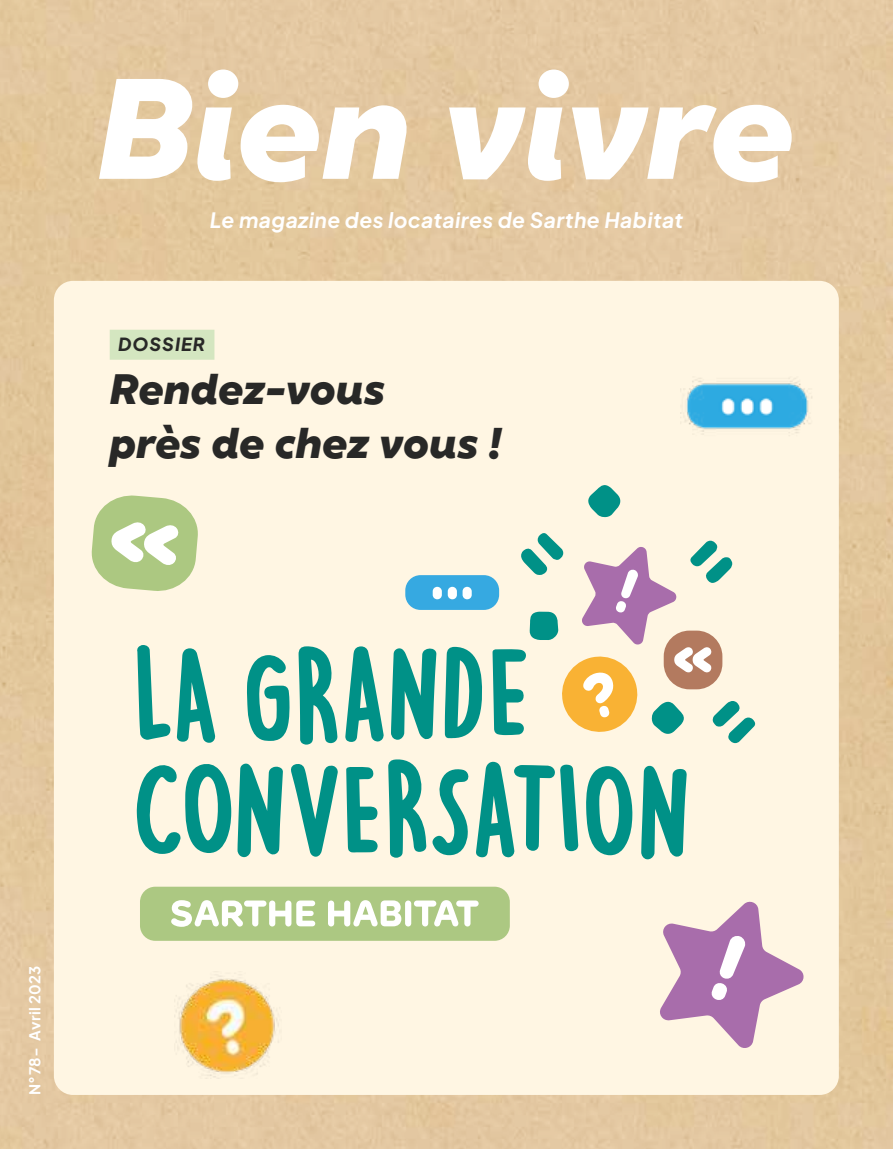
<style>
.page{position:relative;width:893px;height:1149px;background:#fff}
.page>*{position:absolute;margin:0;border:0;box-sizing:border-box;transform-origin:0 0}
.t1{font:italic 800 142.65px "XXII Geom";color:#fff}
.t2{font:italic 800 42.6px/53.6px "XXII Geom";color:#282827}
.t3{font:italic 700 21px "Plus Jakarta Sans";letter-spacing:.02em;color:#fff}
.t4{font:italic 800 18px "Plus Jakarta Sans";letter-spacing:.06em;color:#282827}
.t5{font:700 15px "Plus Jakarta Sans";letter-spacing:.02em;color:#fff}
</style>
<div class="page">
<div style="left:0;top:0;width:893px;height:1148px;background:#e3c89f"></div>
<div style="left:54px;top:281px;width:785px;height:813px;background:#fff6e3;border-radius:19px"></div>
<div style="left:110px;top:329px;width:104px;height:30px;background:#d4e6c0"></div>
<div style="left:405px;top:575px;width:94px;height:34px;background:#36a9e1;border-radius:15px"></div>
<svg style="left:433px;top:586px;width:39px;height:13px"></svg>
<div style="left:140px;top:886px;width:370px;height:54px;background:#acc882;border-radius:15px"></div>
<svg style="left:171px;top:900px;width:144px;height:26px"></svg>
<svg style="left:328px;top:900px;width:73px;height:26px"></svg>
<div style="left:405px;top:900px;width:6px;height:26px;background:#fff;border-radius:3px"></div>
<svg style="left:414px;top:900px;width:65px;height:26px"></svg>
<svg style="left:391px;top:648px;width:45px;height:91px"></svg>
<svg style="left:298px;top:646px;width:40px;height:98px"></svg>
<svg style="left:445px;top:646px;width:37px;height:92px"></svg>
<svg style="left:247px;top:655px;width:43px;height:85px"></svg>
<svg style="left:345px;top:646px;width:39px;height:95px"></svg>
<svg style="left:177px;top:648px;width:39px;height:95px"></svg>
<svg style="left:137px;top:645px;width:34px;height:94px"></svg>
<svg style="left:237px;top:763px;width:46px;height:93px"></svg>
<svg style="left:641px;top:765px;width:46px;height:94px"></svg>
<svg style="left:388px;top:759px;width:38px;height:98px"></svg>
<svg style="left:586px;top:766px;width:46px;height:89px"></svg>
<svg style="left:291px;top:764px;width:47px;height:92px"></svg>
<svg style="left:137px;top:764px;width:94px;height:89px"></svg>
<svg style="left:346px;top:767px;width:32px;height:85px"></svg>
<svg style="left:432px;top:769px;width:37px;height:85px"></svg>
<svg style="left:476px;top:761px;width:102px;height:96px"></svg>
<svg style="left:588px;top:485px;width:33px;height:33px"></svg>
<svg style="left:492px;top:533px;width:264px;height:209px"></svg>
<svg style="left:91px;top:495px;width:107px;height:96px"></svg>
<img style="left:680px;top:378px;width:132px;height:57px">
<svg style="left:660px;top:901px;width:144px;height:147px"></svg>
<img style="left:174px;top:976px;width:105px;height:101px">
<h1 class="t1" style="left:97px;top:29px;width:700px">Bien vivre</h1>
<p class="t3" style="left:210px;top:203px;width:475px">Le magazine des locataires de Sarthe Habitat</p>
<p class="t4" style="left:118px;top:329px;width:89px">DOSSIER</p>
<h2 class="t2" style="left:110px;top:363px;width:394px">Rendez-vous<br>près de chez vous !</h2>
<p class="t5" style="left:23px;top:1094px;width:131px;rotate:-90deg">N°78- Avril 2023</p>
</div>
